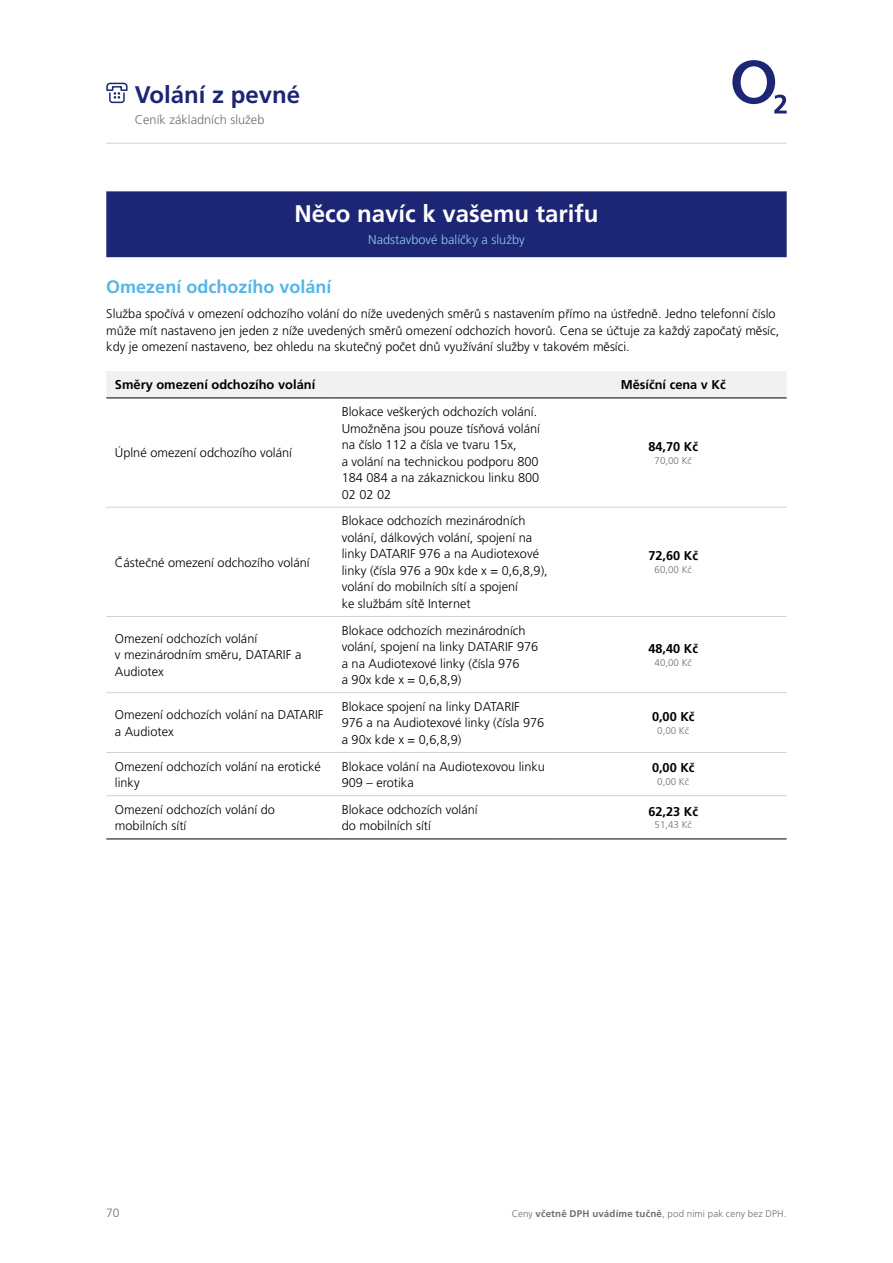
<style>
.page{position:relative;width:893px;height:1263px;background:#fff}
.page>*{position:absolute;margin:0;border:0;box-sizing:border-box;transform-origin:0 0}
.t1{font:700 24px "Frutiger CE";color:#fff}
.t2{font:700 24px "Frutiger CE";color:#1c2674}
.t3{font:700 18px "Frutiger CE";color:#54b6e7}
.t4{font:700 12.9px "Frutiger CE";color:#000}
.t5{font:300 12.75px/16.5px "Frutiger CE";color:#000}
.t6{font:700 12.75px "Frutiger CE";color:#000}
.t7{font:300 12.75px "Frutiger CE";color:#91c9ed}
.t8{font:300 12.75px "Frutiger CE";color:#6d6e71}
.t9{font:300 12px "Frutiger CE";color:#6d6e71}
.t10{font:300 9.75px "Frutiger CE";color:#6d6e71}
.s1{font-weight:700}
</style>
<div class="page">
<svg style="left:732px;top:60px;width:55px;height:53px"></svg>
<hr style="left:106px;top:143px;width:681px;height:1px;background:#d1d3d4">
<svg style="left:106px;top:82px;width:22px;height:22px"></svg>
<div style="left:106px;top:191px;width:681px;height:66px;background:#1c2674"></div>
<div style="left:106px;top:371px;width:681px;height:27px;background:#f1f1f2"></div>
<hr style="left:106px;top:398px;width:227px;height:1px;background:#000">
<hr style="left:333px;top:398px;width:227px;height:1px;background:#000">
<hr style="left:560px;top:398px;width:227px;height:1px;background:#000">
<hr style="left:106px;top:839px;width:227px;height:1px;background:#000">
<hr style="left:333px;top:839px;width:227px;height:1px;background:#000">
<hr style="left:560px;top:839px;width:227px;height:1px;background:#000">
<hr style="left:106px;top:507px;width:227px;height:1px;background:#d1d3d4">
<hr style="left:333px;top:507px;width:227px;height:1px;background:#d1d3d4">
<hr style="left:560px;top:507px;width:227px;height:1px;background:#d1d3d4">
<hr style="left:106px;top:616px;width:227px;height:1px;background:#d1d3d4">
<hr style="left:333px;top:616px;width:227px;height:1px;background:#d1d3d4">
<hr style="left:560px;top:616px;width:227px;height:1px;background:#d1d3d4">
<hr style="left:106px;top:692px;width:227px;height:1px;background:#d1d3d4">
<hr style="left:333px;top:692px;width:227px;height:1px;background:#d1d3d4">
<hr style="left:560px;top:692px;width:227px;height:1px;background:#d1d3d4">
<hr style="left:106px;top:752px;width:227px;height:1px;background:#d1d3d4">
<hr style="left:333px;top:752px;width:227px;height:1px;background:#d1d3d4">
<hr style="left:560px;top:752px;width:227px;height:1px;background:#d1d3d4">
<hr style="left:106px;top:795px;width:227px;height:1px;background:#d1d3d4">
<hr style="left:333px;top:795px;width:227px;height:1px;background:#d1d3d4">
<hr style="left:560px;top:795px;width:227px;height:1px;background:#d1d3d4">
<h1 class="t2" style="left:135px;top:81px;width:167px">Volání z pevné</h1>
<p class="t8" style="left:135px;top:112px;width:131px">Ceník základních služeb</p>
<h1 class="t1" style="left:294px;top:200px;width:306px">Něco navíc k vašemu tarifu</h1>
<p class="t7" style="left:368px;top:233px;width:158px">Nadstavbové balíčky a služby</p>
<h2 class="t3" style="left:106px;top:277px;width:227px">Omezení odchozího volání</h2>
<p class="t5" style="left:106px;top:305px;width:674px">Služba spočívá v omezení odchozího volání do níže uvedených směrů s nastavením přímo na ústředně. Jedno telefonní číslo může mít nastaveno jen jeden z níže uvedených směrů omezení odchozích hovorů. Cena se účtuje za každý započatý měsíc, kdy je omezení nastaveno, bez ohledu na skutečný počet dnů využívání služby v takovém měsíci.</p>
<p class="t4" style="left:115px;top:377px;width:202px">Směry omezení odchozího volání</p>
<p class="t6" style="left:621px;top:378px;width:106px">Měsíční cena v Kč</p>
<p class="t5" style="left:115px;top:445px;width:179px">Úplné omezení odchozího volání</p>
<p class="t5" style="left:115px;top:554px;width:196px">Částečné omezení odchozího volání</p>
<p class="t5" style="left:342px;top:403px;width:200px">Blokace veškerých odchozích volání.<br>Umožněna jsou pouze tísňová volání na číslo 112 a čísla ve tvaru 15x,<br>a volání na technickou podporu 800<br>184 084 a na zákaznickou linku 800<br>02 02 02</p>
<p class="t5" style="left:342px;top:513px;width:208px">Blokace odchozích mezinárodních volání, dálkových volání, spojení na linky DATARIF 976 a na Audiotexové linky (čísla 976 a 90x kde x = 0,6,8,9), volání do mobilních sítí a spojení<br>ke službám sítě Internet</p>
<p class="t5" style="left:115px;top:630px;width:188px">Omezení odchozích volání<br>v mezinárodním směru, DATARIF a<br>Audiotex</p>
<p class="t5" style="left:342px;top:622px;width:198px">Blokace odchozích mezinárodních volání, spojení na linky DATARIF 976 a na Audiotexové linky (čísla 976<br>a 90x kde x = 0,6,8,9)</p>
<p class="t6" style="left:648px;top:439px;width:51px">84,70 Kč</p>
<p class="t10" style="left:655px;top:455px;width:39px">70,00 Kč</p>
<p class="t6" style="left:648px;top:548px;width:51px">72,60 Kč</p>
<p class="t10" style="left:655px;top:564px;width:39px">60,00 Kč</p>
<p class="t6" style="left:648px;top:641px;width:51px">48,40 Kč</p>
<p class="t10" style="left:655px;top:657px;width:39px">40,00 Kč</p>
<p class="t5" style="left:115px;top:706px;width:210px">Omezení odchozích volání na DATARIF a Audiotex</p>
<p class="t5" style="left:342px;top:698px;width:204px">Blokace spojení na linky DATARIF<br>976 a na Audiotexové linky (čísla 976 a 90x kde x = 0,6,8,9)</p>
<p class="t6" style="left:652px;top:709px;width:44px">0,00 Kč</p>
<p class="t10" style="left:657px;top:725px;width:33px">0,00 Kč</p>
<p class="t5" style="left:115px;top:758px;width:207px">Omezení odchozích volání na erotické linky</p>
<p class="t5" style="left:342px;top:758px;width:205px">Blokace volání na Audiotexovou linku<br>909 – erotika</p>
<p class="t6" style="left:652px;top:761px;width:44px">0,00 Kč</p>
<p class="t10" style="left:657px;top:776px;width:33px">0,00 Kč</p>
<p class="t5" style="left:115px;top:801px;width:162px">Omezení odchozích volání do mobilních sítí</p>
<p class="t5" style="left:342px;top:801px;width:138px">Blokace odchozích volání do mobilních sítí</p>
<p class="t6" style="left:648px;top:804px;width:51px">62,23 Kč</p>
<p class="t10" style="left:655px;top:819px;width:39px">51,43 Kč</p>
<p class="t9" style="left:106px;top:1206px;width:15px">70</p>
<p class="t10" style="left:512px;top:1208px;width:276px">Ceny <span class="s1">včetně DPH uvádíme tučně</span>, pod nimi pak ceny bez DPH.</p>
</div>
